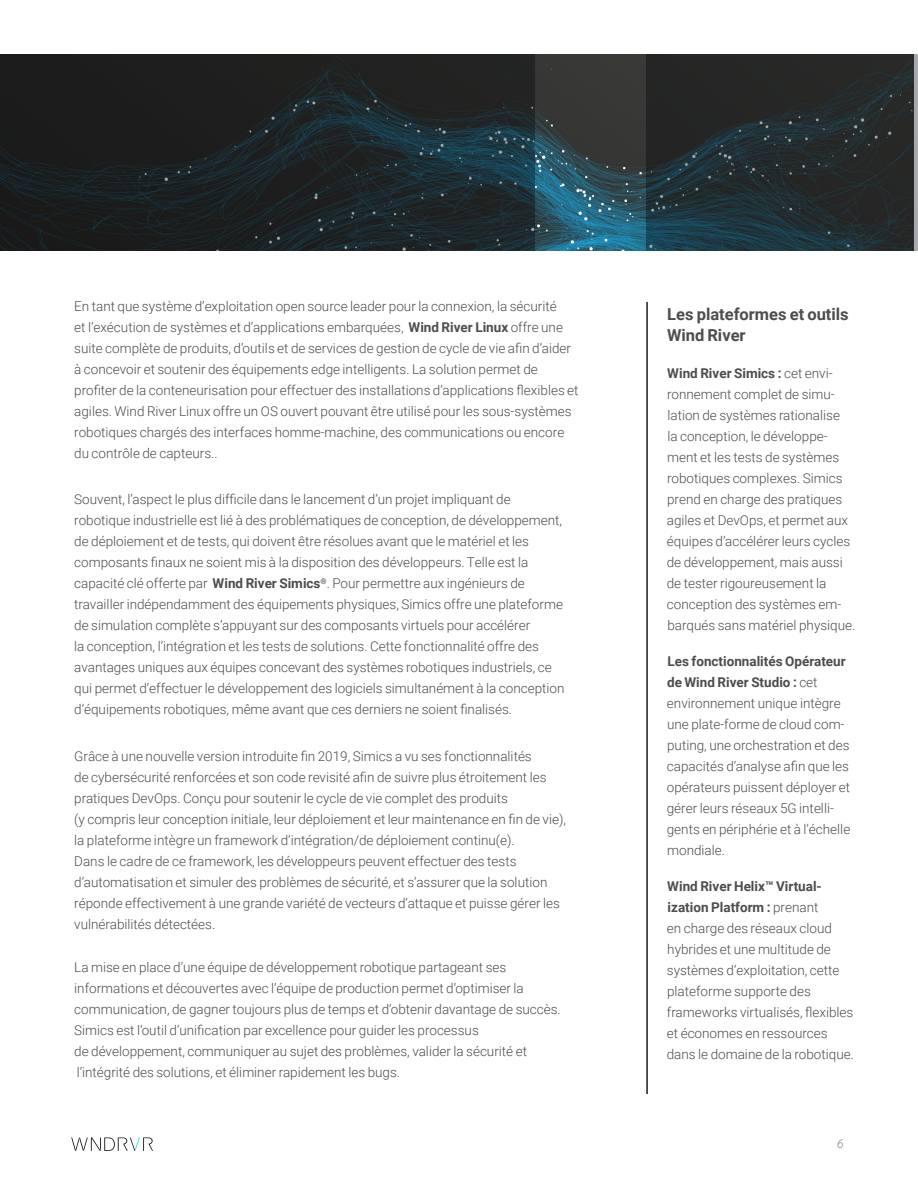
<style>
.page{position:relative;width:918px;height:1188px;background:#fff}
.page>*{position:absolute;margin:0;border:0;box-sizing:border-box;transform-origin:0 0}
.t1{font:700 16.5px/21px "Roboto";color:#4d4d4f}
.t2{font:300 13.5px/21px "Roboto";color:#4d4d4f}
.t3{font:italic 300 12px "Roboto";color:#808285}
.s1{font-weight:700}
</style>
<div class="page">
<img style="left:535px;top:54px;width:111px;height:196px">
<svg style="left:646px;top:54px;width:272px;height:196px;background:#252e31"></svg>
<svg style="left:0;top:54px;width:535px;height:196px;background:#1c2325"></svg>
<svg style="left:71px;top:1137px;width:82px;height:14px"></svg>
<hr style="left:646px;top:302px;width:2px;height:792px;background:#1c1c1c">
<p class="t2" style="left:74px;top:295px;width:506px">En tant que système d’exploitation open source leader pour la connexion, la sécurité<br>et l’exécution de systèmes et d’applications embarquées, <span class="s1">Wind River Linux</span> offre une suite complète de produits, d’outils et de services de gestion de cycle de vie afin d’aider à concevoir et soutenir des équipements edge intelligents. La solution permet de profiter de la conteneurisation pour effectuer des installations d’applications flexibles et agiles. Wind River Linux offre un OS ouvert pouvant être utilisé pour les sous-systèmes robotiques chargés des interfaces homme-machine, des communications ou encore du contrôle de capteurs..</p>
<p class="t2" style="left:74px;top:488px;width:492px">Souvent, l’aspect le plus difficile dans le lancement d’un projet impliquant de robotique industrielle est lié à des problématiques de conception, de développement, de déploiement et de tests, qui doivent être résolues avant que le matériel et les composants finaux ne soient mis à la disposition des développeurs. Telle est la capacité clé offerte par <span class="s1">Wind River Simics</span><sup>®</sup>. Pour permettre aux ingénieurs de travailler indépendamment des équipements physiques, Simics offre une plateforme de simulation complète s’appuyant sur des composants virtuels pour accélérer<br>la conception, l’intégration et les tests de solutions. Cette fonctionnalité offre des avantages uniques aux équipes concevant des systèmes robotiques industriels, ce qui permet d’effectuer le développement des logiciels simultanément à la conception d’équipements robotiques, même avant que ces derniers ne soient finalisés.</p>
<p class="t2" style="left:74px;top:745px;width:493px">Grâce à une nouvelle version introduite fin 2019, Simics a vu ses fonctionnalités<br>de cybersécurité renforcées et son code revisité afin de suivre plus étroitement les pratiques DevOps. Conçu pour soutenir le cycle de vie complet des produits<br>(y compris leur conception initiale, leur déploiement et leur maintenance en fin de vie), la plateforme intègre un framework d’intégration/de déploiement continu(e).<br>Dans le cadre de ce framework, les développeurs peuvent effectuer des tests d’automatisation et simuler des problèmes de sécurité, et s’assurer que la solution réponde effectivement à une grande variété de vecteurs d’attaque et puisse gérer les vulnérabilités détectées.</p>
<p class="t2" style="left:74px;top:956px;width:488px">La mise en place d’une équipe de développement robotique partageant ses informations et découvertes avec l’équipe de production permet d’optimiser la communication, de gagner toujours plus de temps et d’obtenir davantage de succès.<br>Simics est l’outil d’unification par excellence pour guider les processus<br>de développement, communiquer au sujet des problèmes, valider la sécurité et l’intégrité des solutions, et éliminer rapidement les bugs.</p>
<p class="t1" style="left:667px;top:303px;width:183px">Les plateformes et outils<br>Wind River</p>
<p class="t2" style="left:667px;top:362px;width:190px"><span class="s1">Wind River Simics :</span> cet envi&shy;ronnement complet de simu&shy;lation de systèmes rationalise<br>la conception, le développe&shy;ment et les tests de systèmes robotiques complexes. Simics prend en charge des pratiques agiles et DevOps, et permet aux équipes d’accélérer leurs cycles de développement, mais aussi de tester rigoureusement la conception des systèmes em&shy;barqués sans matériel physique.</p>
<p class="t2" style="left:667px;top:650px;width:185px"><span class="s1">Les fonctionnalités Opérateur de Wind River Studio :</span> cet environnement unique intègre une plate-forme de cloud com&shy;puting, une orchestration et des capacités d’analyse afin que les opérateurs puissent déployer et gérer leurs réseaux 5G intelli&shy;gents en périphérie et à l’échelle mondiale.</p>
<p class="t2" style="left:667px;top:875px;width:189px"><span class="s1">Wind River Helix™ Virtual&shy;ization Platform :</span> prenant<br>en charge des réseaux cloud hybrides et une multitude de systèmes d’exploitation, cette plateforme supporte des frameworks virtualisés, flexibles et économes en ressources dans le domaine de la robotique.</p>
<p class="t3" style="left:837px;top:1135px;width:8px">6</p>
</div>
